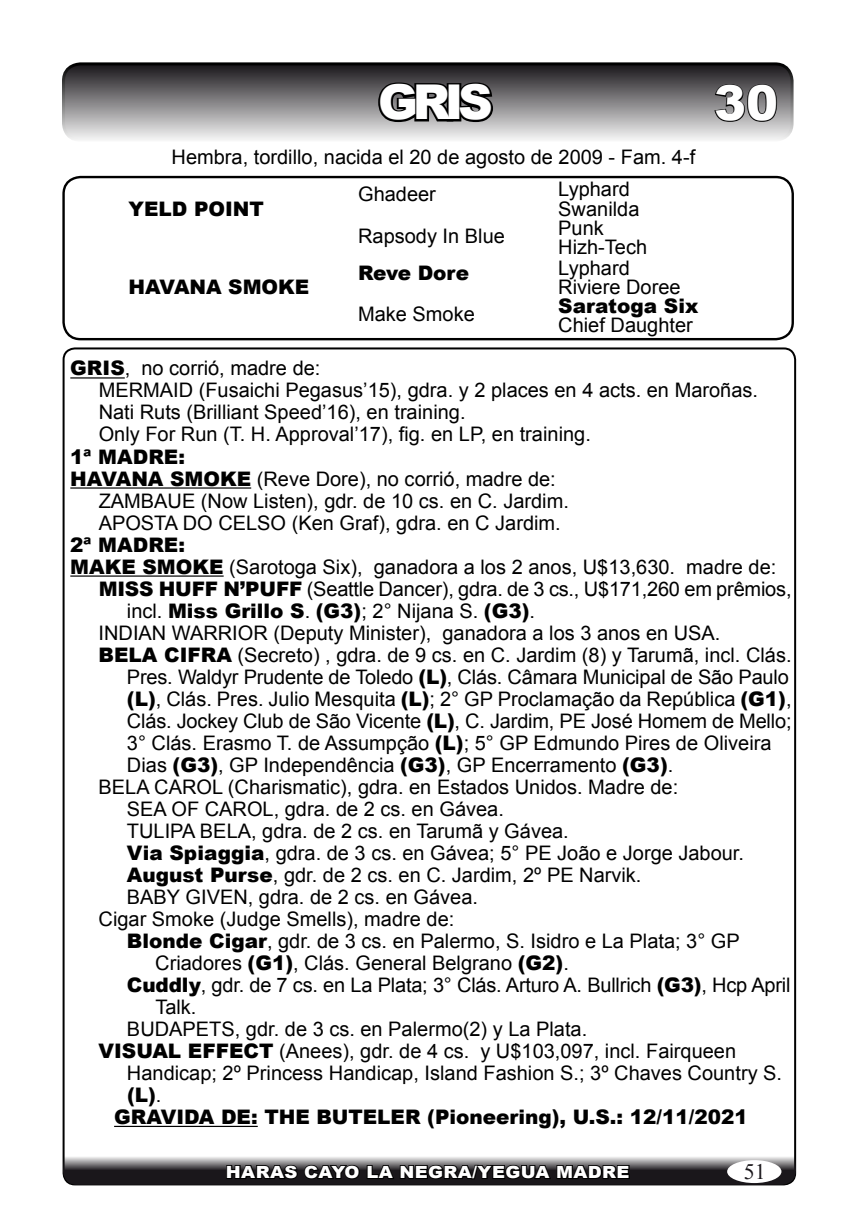
<style>
.page{position:relative;width:862px;height:1231px;background:#fff}
.page>*{position:absolute;margin:0;border:0;box-sizing:border-box;transform-origin:0 0}
.t1{font:900 48px "Arial";letter-spacing:-.11em;color:#fff}
.t2{font:22px "Times New Roman";color:#1a171b}
.t3{font:20px/22px "Arial";color:#000}
.t4{font:900 20px "Arial";color:#000}
.t5{font:900 16.8px "Arial";letter-spacing:.02em;color:#fff;scale:1.08 1}
.s1{font-weight:900}
.s2{font-weight:400}
</style>
<div class="page">
<svg style="left:391px;top:1149px;width:74px;height:39px"></svg>
<div style="left:64px;top:348px;width:731px;height:836px;background:#fff;border-radius:11px"></div>
<div style="left:62px;top:176px;width:732px;height:164px;border:2px solid #000;border-radius:17px"></div>
<div style="left:63px;top:64px;width:729px;height:76px;background:linear-gradient(to bottom,#181519,#f0f0f0);border-radius:17px"></div>
<div style="left:62px;top:62px;width:731px;height:80px;border:3px solid #000;border-radius:17px"></div>
<svg style="left:63px;top:1155px;width:733px;height:29px;background:#514f52"></svg>
<svg style="left:777px;top:1155px;width:19px;height:15px"></svg>
<svg style="left:63px;top:1155px;width:19px;height:15px"></svg>
<div style="left:727px;top:1159px;width:54px;height:23px;background:#fff;border-radius:50%"></div>
<svg style="left:375px;top:80px;width:121px;height:45px;background:#49494a"></svg>
<svg style="left:713px;top:83px;width:65px;height:40px;background:#656466"></svg>
<svg style="left:225px;top:1155px;width:406px;height:25px;background:#575658"></svg>
<hr style="left:70px;top:377px;width:55px;height:1px;background:#000">
<hr style="left:70px;top:487px;width:181px;height:1px;background:#000">
<hr style="left:70px;top:575px;width:154px;height:1px;background:#000">
<hr style="left:114px;top:1125px;width:144px;height:1px;background:#000">
<h1 class="t1" style="left:378px;top:67px;width:116px">GRIS</h1>
<h1 class="t1" style="left:714px;top:68px;width:66px">30</h1>
<p class="t3" style="left:172px;top:146px;width:525px">Hembra, tordillo, nacida el 20 de agosto de 2009 - Fam. 4-f</p>
<p class="t4" style="left:128px;top:194px;width:137px">YELD POINT</p>
<p class="t4" style="left:128px;top:272px;width:182px">HAVANA SMOKE</p>
<p class="t3" style="left:358px;top:183px;width:79px">Ghadeer</p>
<p class="t3" style="left:358px;top:225px;width:148px">Rapsody In Blue</p>
<p class="t4" style="left:358px;top:258px;width:113px">Reve Dore</p>
<p class="t3" style="left:358px;top:303px;width:118px">Make Smoke</p>
<p class="t3" style="left:558px;top:178px;width:73px">Lyphard</p>
<p class="t3" style="left:558px;top:198px;width:83px">Swanilda</p>
<p class="t3" style="left:558px;top:217px;width:47px">Punk</p>
<p class="t3" style="left:558px;top:236px;width:90px">Hizh-Tech</p>
<p class="t3" style="left:558px;top:257px;width:73px">Lyphard</p>
<p class="t3" style="left:558px;top:276px;width:124px">Riviere Doree</p>
<p class="t4" style="left:558px;top:291px;width:141px">Saratoga Six</p>
<p class="t3" style="left:558px;top:314px;width:136px">Chief Daughter</p>
<p class="t3" style="left:99px;top:357px;width:661px;text-indent:-28px"><span class="s1">GRIS</span>, no corrió, madre de:<br>MERMAID (Fusaichi Pegasus’15), gdra. y 2 places en 4 acts. en Maroñas.<br>Nati Ruts (Brilliant Speed’16), en training.<br>Only For Run (T. H. Approval’17), fig. en LP, en training.</p>
<p class="t4" style="left:70px;top:442px;width:116px">1ª MADRE:</p>
<p class="t3" style="left:70px;top:467px;width:487px"><span class="s1">HAVANA SMOKE</span> (Reve Dore), no corrió, madre de:</p>
<p class="t3" style="left:99px;top:489px;width:472px">ZAMBAUE (Now Listen), gdr. de 10 cs. en C. Jardim.</p>
<p class="t3" style="left:99px;top:511px;width:464px">APOSTA DO CELSO (Ken Graf), gdra. en C Jardim.</p>
<p class="t4" style="left:70px;top:530px;width:116px">2ª MADRE:</p>
<p class="t3" style="left:70px;top:555px;width:707px"><span class="s1">MAKE SMOKE</span> (Sarotoga Six), ganadora a los 2 anos, U$13,630. madre de:</p>
<p class="t3" style="left:99px;top:577px;width:694px"><span class="s1">MISS HUFF N’PUFF</span> (Seattle Dancer), gdra. de 3 cs., U$171,260 em prêmios,</p>
<p class="t4" style="left:127px;top:596px;width:410px"><span class="s2">incl.</span> Miss Grillo S<span class="s2">.</span> (G3)<span class="s2">; 2° Nijana S.</span> (G3)<span class="s2">.</span></p>
<p class="t3" style="left:99px;top:621px;width:623px">INDIAN WARRIOR (Deputy Minister), ganadora a los 3 anos en USA.</p>
<p class="t3" style="left:99px;top:643px;width:694px"><span class="s1">BELA CIFRA</span> (Secreto) , gdra. de 9 cs. en C. Jardim (8) y Tarumã, incl. Clás.</p>
<p class="t3" style="left:127px;top:665px;width:663px">Pres. Waldyr Prudente de Toledo <span class="s1">(L)</span>, Clás. Câmara Municipal de São Paulo</p>
<p class="t3" style="left:127px;top:687px;width:666px"><span class="s1">(L)</span>, Clás. Pres. Julio Mesquita <span class="s1">(L)</span>; 2° GP Proclamação da República <span class="s1">(G1)</span>,</p>
<p class="t3" style="left:127px;top:709px;width:666px">Clás. Jockey Club de São Vicente <span class="s1">(L)</span>, C. Jardim, PE José Homem de Mello;</p>
<p class="t3" style="left:127px;top:731px;width:646px">3° Clás. Erasmo T. de Assumpção <span class="s1">(L)</span>; 5° GP Edmundo Pires de Oliveira</p>
<p class="t3" style="left:127px;top:753px;width:548px">Dias <span class="s1">(G3)</span>, GP Independência <span class="s1">(G3)</span>, GP Encerramento <span class="s1">(G3)</span>.</p>
<p class="t3" style="left:99px;top:775px;width:581px">BELA CAROL (Charismatic), gdra. en Estados Unidos. Madre de:</p>
<p class="t3" style="left:127px;top:797px;width:378px">SEA OF CAROL, gdra. de 2 cs. en Gávea.</p>
<p class="t3" style="left:127px;top:819px;width:443px">TULIPA BELA, gdra. de 2 cs. en Tarumã y Gávea.</p>
<p class="t3" style="left:127px;top:841px;width:618px"><span class="s1">Via Spiaggia</span>, gdra. de 3 cs. en Gávea; 5° PE João e Jorge Jabour.</p>
<p class="t3" style="left:127px;top:863px;width:516px"><span class="s1">August Purse</span>, gdr. de 2 cs. en C. Jardim, 2º PE Narvik.</p>
<p class="t3" style="left:127px;top:885px;width:352px">BABY GIVEN, gdra. de 2 cs. en Gávea.</p>
<p class="t3" style="left:99px;top:907px;width:357px">Cigar Smoke (Judge Smells), madre de:</p>
<p class="t3" style="left:127px;top:929px;width:614px"><span class="s1">Blonde Cigar</span>, gdr. de 3 cs. en Palermo, S. Isidro e La Plata; 3° GP</p>
<p class="t3" style="left:155px;top:951px;width:415px">Criadores <span class="s1">(G1)</span>, Clás. General Belgrano <span class="s1">(G2)</span>.</p>
<p class="t3" style="left:127px;top:973px;width:665px"><span class="s1">Cuddly</span>, gdr. de 7 cs. en La Plata; 3° Clás. Arturo A. Bullrich <span class="s1">(G3)</span>, Hcp April</p>
<p class="t3" style="left:155px;top:995px;width:43px">Talk.</p>
<p class="t3" style="left:127px;top:1017px;width:462px">BUDAPETS, gdr. de 3 cs. en Palermo(2) y La Plata.</p>
<p class="t3" style="left:99px;top:1039px;width:639px"><span class="s1">VISUAL EFFECT</span> (Anees), gdr. de 4 cs. y U$103,097, incl. Fairqueen</p>
<p class="t3" style="left:127px;top:1061px;width:656px">Handicap; 2º Princess Handicap, Island Fashion S.; 3º Chaves Country S.</p>
<p class="t4" style="left:127px;top:1080px;width:36px">(L)<span class="s2">.</span></p>
<p class="t4" style="left:114px;top:1102px;width:635px">GRAVIDA DE: THE BUTELER (Pioneering), U.S.: 12/11/2021</p>
<p class="t5" style="left:226px;top:1159px;width:375px">HARAS CAYO LA NEGRA/YEGUA MADRE</p>
<p class="t2" style="left:744px;top:1156px;width:23px">51</p>
</div>
